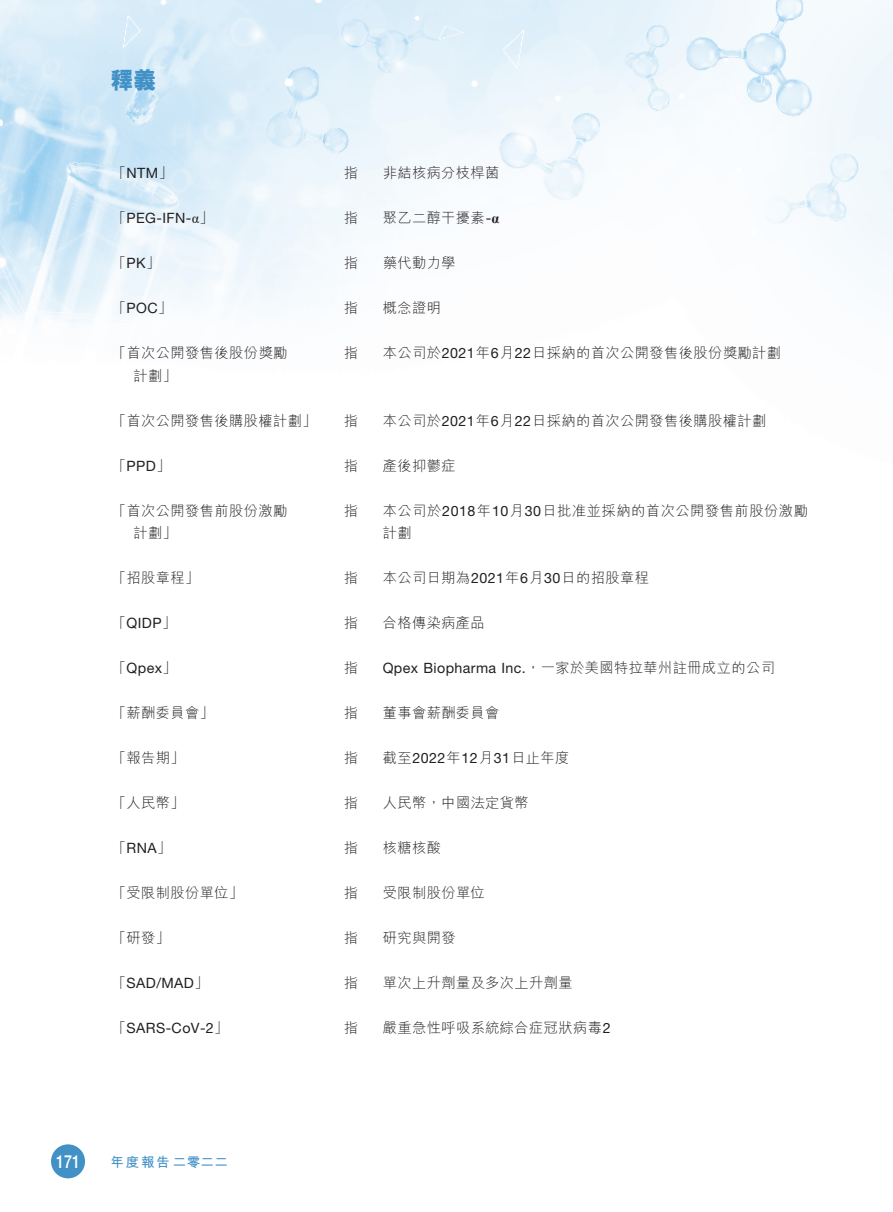
<style>
.page{position:relative;width:893px;height:1212px;background:#fff}
.page>*{position:absolute;margin:0;border:0;box-sizing:border-box;transform-origin:0 0}
.t1{font:800 24px "M Hei HK";color:#4191c7;scale:.95 1}
.t2{font:500 18px "Helvetica Neue LT Std";color:#fff;scale:.8 1}
.t3{font:300 14.25px/22.5px "M Hei HK";letter-spacing:.03em;color:#231f20}
.t4{font:14.25px "Helvetica Neue LT Std";letter-spacing:.03em;color:#231f20}
.t5{font:700 13.5px "M Hei HK";letter-spacing:.13em;color:#4191c7}
.s1{font-family:"M Hei HK";font-weight:300}
.s2{font-family:"Times New Roman"}
.s3{font-family:"Times New Roman";font-weight:700}
.s4{font-family:"Helvetica Neue LT Std";font-weight:400}
</style>
<div class="page">
<img style="left:0;top:0;width:893px;height:1179px">
<div style="left:51px;top:1144px;width:34px;height:34px;background:#4191c7;border-radius:50%"></div>
<h1 class="t1" style="left:111px;top:65px;width:50px">釋義</h1>
<p class="t4" style="left:112px;top:164px;width:62px"><span class="s1">「</span>NTM<span class="s1">」</span></p>
<p class="t3" style="left:344px;top:161px;width:16px">指</p>
<p class="t3" style="left:383px;top:161px;width:118px">非結核病分枝桿菌</p>
<p class="t4" style="left:112px;top:209px;width:103px"><span class="s1">「</span>PEG-IFN <span class="s1">」</span><span class="s2">α</span>-</p>
<p class="t3" style="left:344px;top:206px;width:16px">指</p>
<p class="t3" style="left:383px;top:206px;width:118px">聚乙二醇干擾素 <span class="s3">α</span><span class="s4">-</span></p>
<p class="t3" style="left:112px;top:251px;width:50px">「<span class="s4">PK</span>」</p>
<p class="t3" style="left:344px;top:251px;width:16px">指</p>
<p class="t3" style="left:383px;top:251px;width:74px">藥代動力學</p>
<p class="t3" style="left:344px;top:296px;width:16px">指</p>
<p class="t3" style="left:383px;top:296px;width:60px">概念證明</p>
<p class="t4" style="left:112px;top:299px;width:62px"><span class="s1">「</span>POC<span class="s1">」</span></p>
<p class="t3" style="left:134px;top:341px;width:155px;text-indent:-22px">「首次公開發售後股份獎勵計劃「</p>
<p class="t3" style="left:383px;top:341px;width:400px">本公司於<span class="s4">2021</span>年<span class="s4">6</span>月<span class="s4">22</span>日採納的首次公開發售後股份獎勵計劃</p>
<p class="t3" style="left:344px;top:341px;width:16px">指</p>
<p class="t3" style="left:112px;top:409px;width:206px">「首次公開發售後購股權計劃」</p>
<p class="t3" style="left:344px;top:409px;width:16px">指</p>
<p class="t3" style="left:383px;top:409px;width:385px">本公司於<span class="s4">2021</span>年<span class="s4">6</span>月<span class="s4">22</span>日採納的首次公開發售後購股權計劃</p>
<p class="t3" style="left:383px;top:454px;width:74px">產後抑鬱症</p>
<p class="t3" style="left:344px;top:454px;width:16px">指</p>
<p class="t4" style="left:112px;top:457px;width:60px"><span class="s1">「</span>PPD<span class="s1">」</span></p>
<p class="t3" style="left:134px;top:499px;width:155px;text-indent:-22px">「首次公開發售前股份激勵計劃「</p>
<p class="t3" style="left:383px;top:499px;width:427px">本公司於<span class="s4">2018</span>年<span class="s4">10</span>月<span class="s4">30</span>日批准並採納的首次公開發售前股份激勵</p>
<p class="t3" style="left:344px;top:499px;width:16px">指</p>
<p class="t3" style="left:383px;top:521px;width:30px">計劃</p>
<p class="t3" style="left:383px;top:566px;width:268px">本公司日期為<span class="s4">2021</span>年<span class="s4">6</span>月<span class="s4">30</span>日的招股章程</p>
<p class="t3" style="left:112px;top:566px;width:89px">「招股章程」</p>
<p class="t3" style="left:344px;top:566px;width:16px">指</p>
<p class="t4" style="left:112px;top:614px;width:66px"><span class="s1">「</span>QIDP<span class="s1">」</span></p>
<p class="t3" style="left:344px;top:611px;width:16px">指</p>
<p class="t3" style="left:383px;top:611px;width:104px">合格傳染病產品</p>
<p class="t4" style="left:112px;top:659px;width:66px"><span class="s1">「</span>Qpex<span class="s1">」</span></p>
<p class="t3" style="left:344px;top:656px;width:16px">指</p>
<p class="t4" style="left:383px;top:659px;width:394px">Qpex Biopharma Inc.<span class="s1">，一家於美國特拉華州註冊成立的公司</span></p>
<p class="t3" style="left:112px;top:701px;width:104px">「薪酬委員會」</p>
<p class="t3" style="left:344px;top:701px;width:16px">指</p>
<p class="t3" style="left:383px;top:701px;width:118px">董事會薪酬委員會</p>
<p class="t3" style="left:112px;top:746px;width:74px">「報告期」</p>
<p class="t3" style="left:344px;top:746px;width:16px">指</p>
<p class="t3" style="left:383px;top:746px;width:188px">截至<span class="s4">2022</span>年<span class="s4">12</span>月<span class="s4">31</span>日止年度</p>
<p class="t3" style="left:112px;top:791px;width:74px">「人民幣」</p>
<p class="t3" style="left:344px;top:791px;width:16px">指</p>
<p class="t3" style="left:383px;top:791px;width:148px">人民幣，中國法定貨幣</p>
<p class="t4" style="left:112px;top:839px;width:61px"><span class="s1">「</span>RNA<span class="s1">」</span></p>
<p class="t3" style="left:344px;top:836px;width:16px">指</p>
<p class="t3" style="left:383px;top:836px;width:60px">核糖核酸</p>
<p class="t3" style="left:112px;top:881px;width:133px">「受限制股份單位」</p>
<p class="t3" style="left:344px;top:881px;width:16px">指</p>
<p class="t3" style="left:383px;top:881px;width:104px">受限制股份單位</p>
<p class="t3" style="left:112px;top:926px;width:60px">「研發」</p>
<p class="t3" style="left:344px;top:926px;width:16px">指</p>
<p class="t3" style="left:383px;top:926px;width:74px">研究與開發</p>
<p class="t4" style="left:112px;top:974px;width:98px"><span class="s1">「</span>SAD/MAD<span class="s1">」</span></p>
<p class="t3" style="left:344px;top:971px;width:16px">指</p>
<p class="t3" style="left:383px;top:971px;width:192px">單次上升劑量及多次上升劑量</p>
<p class="t4" style="left:112px;top:1019px;width:118px"><span class="s1">「</span>SARS-CoV-2<span class="s1">」</span></p>
<p class="t3" style="left:344px;top:1016px;width:16px">指</p>
<p class="t3" style="left:383px;top:1016px;width:230px">嚴重急性呼吸系統綜合症冠狀病毒<span class="s4">2</span></p>
<p class="t2" style="left:56px;top:1151px;width:32px">171</p>
<p class="t5" style="left:111px;top:1152px;width:119px">年度報告二零二二</p>
</div>
